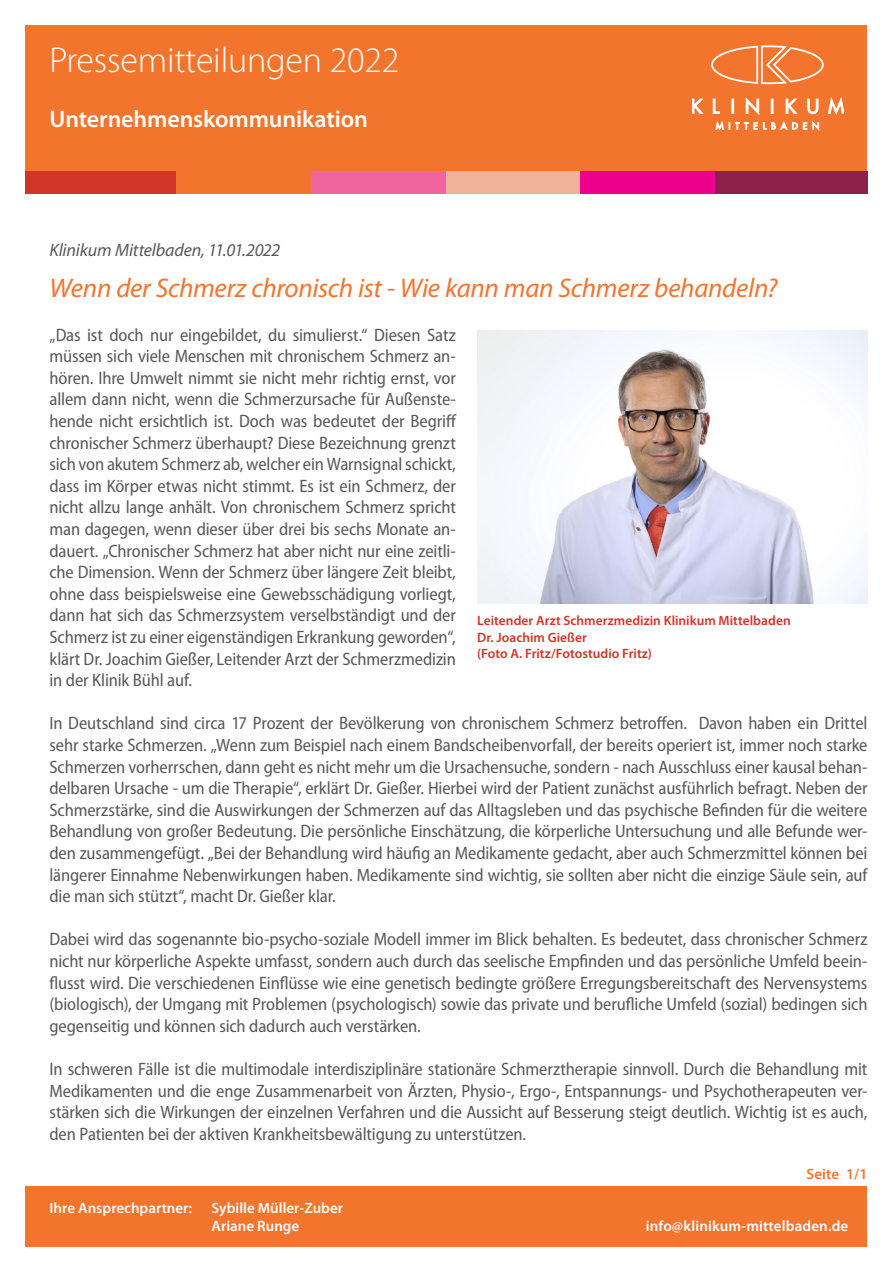
<style>
.page{position:relative;width:893px;height:1263px;background:#fff}
.page>*{position:absolute;margin:0;border:0;box-sizing:border-box;transform-origin:0 0}
.t1{font:300 36px "Myriad Pro";letter-spacing:-.005em;color:#fff}
.t2{font:italic 27px "Myriad Pro";letter-spacing:-.01em;color:#f3742c}
.t3{font:600 24px "Myriad Pro";letter-spacing:-.005em;color:#fff}
.t4{font:semi-condensed 18px/21.6px "Myriad Pro";letter-spacing:-.01em;color:#57585a;text-align:justify}
.t5{font:italic 18px "Myriad Pro";letter-spacing:-.01em;color:#57585a}
.t6{font:600 15px/18px "Myriad Pro";color:#fff}
.t7{font:600 15px "Myriad Pro";letter-spacing:.01em;color:#f3742c}
.t8{font:600 13.5px/16.2px "Myriad Pro";color:#d03528}
</style>
<div class="page">
<div style="left:26px;top:26px;width:841px;height:156px;background:#f3742c"></div>
<div style="left:26px;top:171px;width:150px;height:22px;background:#d03528"></div>
<div style="left:176px;top:171px;width:135px;height:22px;background:#f3742c"></div>
<div style="left:311px;top:171px;width:135px;height:22px;background:#f0659c"></div>
<div style="left:446px;top:171px;width:134px;height:22px;background:#f1b19a"></div>
<div style="left:580px;top:171px;width:135px;height:22px;background:#ed028c"></div>
<div style="left:715px;top:171px;width:152px;height:22px;background:#8e214a"></div>
<svg style="left:692px;top:99px;width:11px;height:15px"></svg>
<svg style="left:713px;top:97px;width:106px;height:33px"></svg>
<svg style="left:828px;top:97px;width:16px;height:17px"></svg>
<svg style="left:711px;top:45px;width:113px;height:40px"></svg>
<div style="left:26px;top:1186px;width:841px;height:60px;background:#f3742c"></div>
<img style="left:477px;top:331px;width:390px;height:273px">
<h1 class="t1" style="left:49px;top:41px;width:351px">Pressemitteilungen 2022</h1>
<h3 class="t3" style="left:49px;top:105px;width:320px">Unternehmenskommunikation</h3>
<p class="t5" style="left:49px;top:241px;width:232px">Klinikum Mittelbaden, 11.01.2022</p>
<h2 class="t2" style="left:49px;top:274px;width:729px">Wenn der Schmerz chronisch ist - Wie kann man Schmerz behandeln?</h2>
<p class="t4" style="left:49px;top:324px;width:409px">„Das ist doch nur eingebildet, du simulierst.“ Diesen Satz müssen sich viele Menschen mit chronischem Schmerz an&shy;hören. Ihre Umwelt nimmt sie nicht mehr richtig ernst, vor allem dann nicht, wenn die Schmerzursache für Außenste&shy;hende nicht ersichtlich ist. Doch was bedeutet der Begriff chronischer Schmerz überhaupt? Diese Bezeichnung grenzt sich von akutem Schmerz ab, welcher ein Warnsignal schickt, dass im Körper etwas nicht stimmt. Es ist ein Schmerz, der nicht allzu lange anhält. Von chronischem Schmerz spricht man dagegen, wenn dieser über drei bis sechs Monate an&shy;dauert. „Chronischer Schmerz hat aber nicht nur eine zeitli&shy;che Dimension. Wenn der Schmerz über längere Zeit bleibt, ohne dass beispielsweise eine Gewebsschädigung vorliegt, dann hat sich das Schmerzsystem verselbständigt und der Schmerz ist zu einer eigenständigen Erkrankung geworden“, klärt Dr. Joachim Gießer, Leitender Arzt der Schmerzmedizin in der Klinik Bühl auf.</p>
<p class="t4" style="left:49px;top:713px;width:819px">In Deutschland sind circa 17 Prozent der Bevölkerung von chronischem Schmerz betroffen. Davon haben ein Drittel sehr starke Schmerzen. „Wenn zum Beispiel nach einem Bandscheibenvorfall, der bereits operiert ist, immer noch starke Schmerzen vorherrschen, dann geht es nicht mehr um die Ursachensuche, sondern - nach Ausschluss einer kausal behan&shy;delbaren Ursache - um die Therapie“, erklärt Dr. Gießer. Hierbei wird der Patient zunächst ausführlich befragt. Neben der Schmerzstärke, sind die Auswirkungen der Schmerzen auf das Alltagsleben und das psychische Befinden für die weitere Behandlung von großer Bedeutung. Die persönliche Einschätzung, die körperliche Untersuchung und alle Befunde wer&shy;den zusammengefügt. „Bei der Behandlung wird häufig an Medikamente gedacht, aber auch Schmerzmittel können bei längerer Einnahme Nebenwirkungen haben. Medikamente sind wichtig, sie sollten aber nicht die einzige Säule sein, auf die man sich stützt“, macht Dr. Gießer klar.</p>
<p class="t4" style="left:49px;top:929px;width:819px">Dabei wird das sogenannte bio-psycho-soziale Modell immer im Blick behalten. Es bedeutet, dass chronischer Schmerz nicht nur körperliche Aspekte umfasst, sondern auch durch das seelische Empfinden und das persönliche Umfeld beein&shy;flusst wird. Die verschiedenen Einflüsse wie eine genetisch bedingte größere Erregungsbereitschaft des Nervensystems (biologisch), der Umgang mit Problemen (psychologisch) sowie das private und berufliche Umfeld (sozial) bedingen sich gegenseitig und können sich dadurch auch verstärken.</p>
<p class="t4" style="left:49px;top:1058px;width:819px">In schweren Fälle ist die multimodale interdisziplinäre stationäre Schmerztherapie sinnvoll. Durch die Behandlung mit Medikamenten und die enge Zusammenarbeit von Ärzten, Physio-, Ergo-, Entspannungs- und Psychotherapeuten ver&shy;stärken sich die Wirkungen der einzelnen Verfahren und die Aussicht auf Besserung steigt deutlich. Wichtig ist es auch, den Patienten bei der aktiven Krankheitsbewältigung zu unterstützen.</p>
<p class="t8" style="left:477px;top:613px;width:315px">Leitender Arzt Schmerzmedizin Klinikum Mittelbaden<br>Dr. Joachim Gießer<br>(Foto A. Fritz/Fotostudio Fritz)</p>
<p class="t6" style="left:50px;top:1199px;width:144px">Ihre Ansprechpartner:</p>
<p class="t6" style="left:212px;top:1199px;width:133px">Sybille Müller-Zuber<br>Ariane Runge</p>
<p class="t7" style="left:806px;top:1165px;width:63px">Seite 1/1</p>
<p class="t6" style="left:646px;top:1217px;width:204px">info@klinikum-mittelbaden.de</p>
</div>
